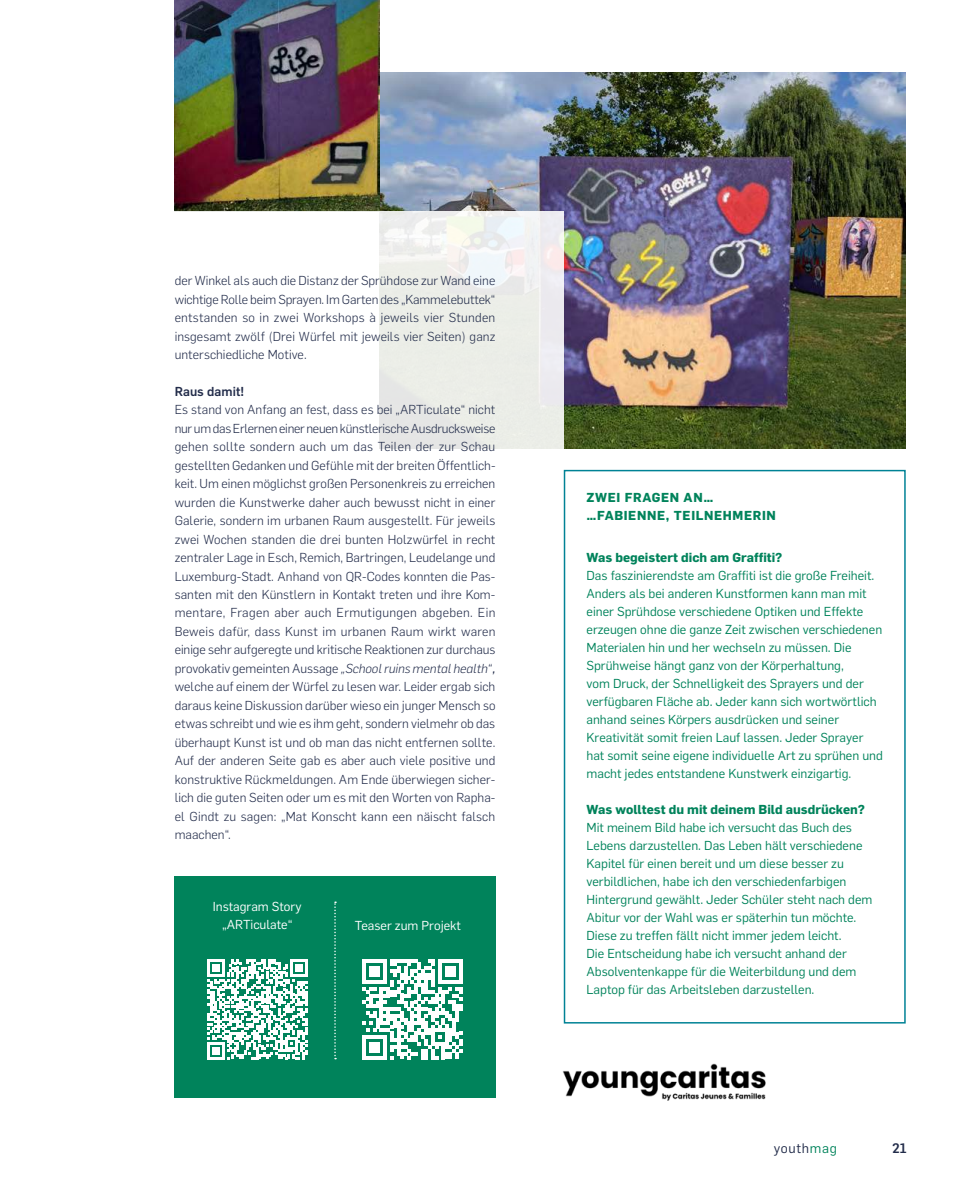
<style>
.page{position:relative;width:978px;height:1191px;background:#fff}
.page>*{position:absolute;margin:0;border:0;box-sizing:border-box;transform-origin:0 0}
.t1{font:13.5px "Flama Basic";letter-spacing:.05em;color:#222c4a}
.t2{font:500 13.5px "Flama Basic";color:#222c4a}
.t3{font:300 12.75px/18.5px "Flama Basic";letter-spacing:.005em;color:#222c4a;text-align:justify}
.t4{font:12.75px/18px "Flama Basic";color:#00835b}
.t5{font:700 12.75px "Flama Basic";color:#00835b}
.t6{font:12.75px/18px "Flama Basic";color:#fff;text-align:center}
.t7{font:700 12.75px/18px "Flama Basic";letter-spacing:.05em;color:#00835b}
.t8{font:500 12.75px "Flama Basic";letter-spacing:.005em;color:#222c4a}
.s1{font-style:italic}
.s2{font-family:"Flama Basic Basic";font-weight:400;font-style:italic}
.s3{color:#00835b}
</style>
<div class="page">
<div style="left:174px;top:876px;width:321px;height:221px;background:#00835b"></div>
<svg style="left:207px;top:959px;width:100px;height:100px"></svg>
<svg style="left:362px;top:959px;width:100px;height:100px"></svg>
<svg style="left:334px;top:901px;width:2px;height:158px"></svg>
<img style="left:380px;top:72px;width:526px;height:376px">
<img style="left:174px;top:0;width:206px;height:211px">
<svg style="left:174px;top:211px;width:390px;height:425px"></svg>
<div style="left:564px;top:470px;width:342px;height:553px;border:2px solid #008295"></div>
<img style="left:562px;top:1063px;width:204px;height:38px">
<p class="t3" style="left:175px;top:272px;width:322px">der Winkel als auch die Distanz der Sprühdose zur Wand eine wichtige Rolle beim Sprayen. Im Garten des „Kammelebuttek“ entstanden so in zwei Workshops à jeweils vier Stunden insgesamt zwölf (Drei Würfel mit jeweils vier Seiten) ganz unterschiedliche Motive.</p>
<p class="t8" style="left:175px;top:386px;width:71px">Raus damit!</p>
<p class="t3" style="left:175px;top:401px;width:322px">Es stand von Anfang an fest, dass es bei „ARTiculate“ nicht nur um das Erlernen einer neuen künstlerische Ausdrucksweise gehen sollte sondern auch um das Teilen der zur Schau gestellten Gedanken und Gefühle mit der breiten Öffentlich&shy;keit. Um einen möglichst großen Personenkreis zu erreichen wurden die Kunstwerke daher auch bewusst nicht in einer Galerie, sondern im urbanen Raum ausgestellt. Für jeweils zwei Wochen standen die drei bunten Holzwürfel in recht zentraler Lage in Esch, Remich, Bartringen, Leudelange und Luxemburg-Stadt. Anhand von QR-Codes konnten die Pas&shy;santen mit den Künstlern in Kontakt treten und ihre Kom&shy;mentare, Fragen aber auch Ermutigungen abgeben. Ein Beweis dafür, dass Kunst im urbanen Raum wirkt waren einige sehr aufgeregte und kritische Reaktionen zur durchaus provokativ gemeinten Aussage <span class="s1">„School ruins mental health“</span><span class="s2">, </span>welche auf einem der Würfel zu lesen war. Leider ergab sich daraus keine Diskussion darüber wieso ein junger Mensch so etwas schreibt und wie es ihm geht, sondern vielmehr ob das überhaupt Kunst ist und ob man das nicht entfernen sollte.<br>Auf der anderen Seite gab es aber auch viele positive und konstruktive Rückmeldungen. Am Ende überwiegen sicher&shy;lich die guten Seiten oder um es mit den Worten von Rapha&shy;el Gindt zu sagen: „Mat Konscht kann een näischt falsch maachen“.</p>
<p class="t6" style="left:213px;top:897px;width:91px">Instagram Story „ARTiculate“</p>
<p class="t6" style="left:355px;top:917px;width:108px">Teaser zum Projekt</p>
<p class="t7" style="left:586px;top:489px;width:191px">ZWEI FRAGEN AN… …FABIENNE, TEILNEHMERIN</p>
<p class="t5" style="left:586px;top:551px;width:197px">Was begeistert dich am Graffiti?</p>
<p class="t4" style="left:586px;top:567px;width:298px">Das faszinierendste am Graffiti ist die große Freiheit.<br>Anders als bei anderen Kunstformen kann man mit einer Sprühdose verschiedene Optiken und Effekte erzeugen ohne die ganze Zeit zwischen verschiedenen Materialen hin und her wechseln zu müssen. Die Sprühweise hängt ganz von der Körperhaltung,<br>vom Druck, der Schnelligkeit des Sprayers und der verfügbaren Fläche ab. Jeder kann sich wortwörtlich anhand seines Körpers ausdrücken und seiner Kreativität somit freien Lauf lassen. Jeder Sprayer hat somit seine eigene individuelle Art zu sprühen und macht jedes entstandene Kunstwerk einzigartig.</p>
<p class="t5" style="left:586px;top:803px;width:280px">Was wolltest du mit deinem Bild ausdrücken?</p>
<p class="t4" style="left:586px;top:819px;width:287px">Mit meinem Bild habe ich versucht das Buch des Lebens darzustellen. Das Leben hält verschiedene Kapitel für einen bereit und um diese besser zu verbildlichen, habe ich den verschiedenfarbigen Hintergrund gewählt. Jeder Schüler steht nach dem Abitur vor der Wahl was er späterhin tun möchte.<br>Diese zu treffen fällt nicht immer jedem leicht.<br>Die Entscheidung habe ich versucht anhand der Absolventenkappe für die Weiterbildung und dem Laptop für das Arbeitsleben darzustellen.</p>
<p class="t1" style="left:774px;top:1142px;width:65px">youth<span class="s3">mag</span></p>
<p class="t2" style="left:892px;top:1142px;width:16px">21</p>
</div>
